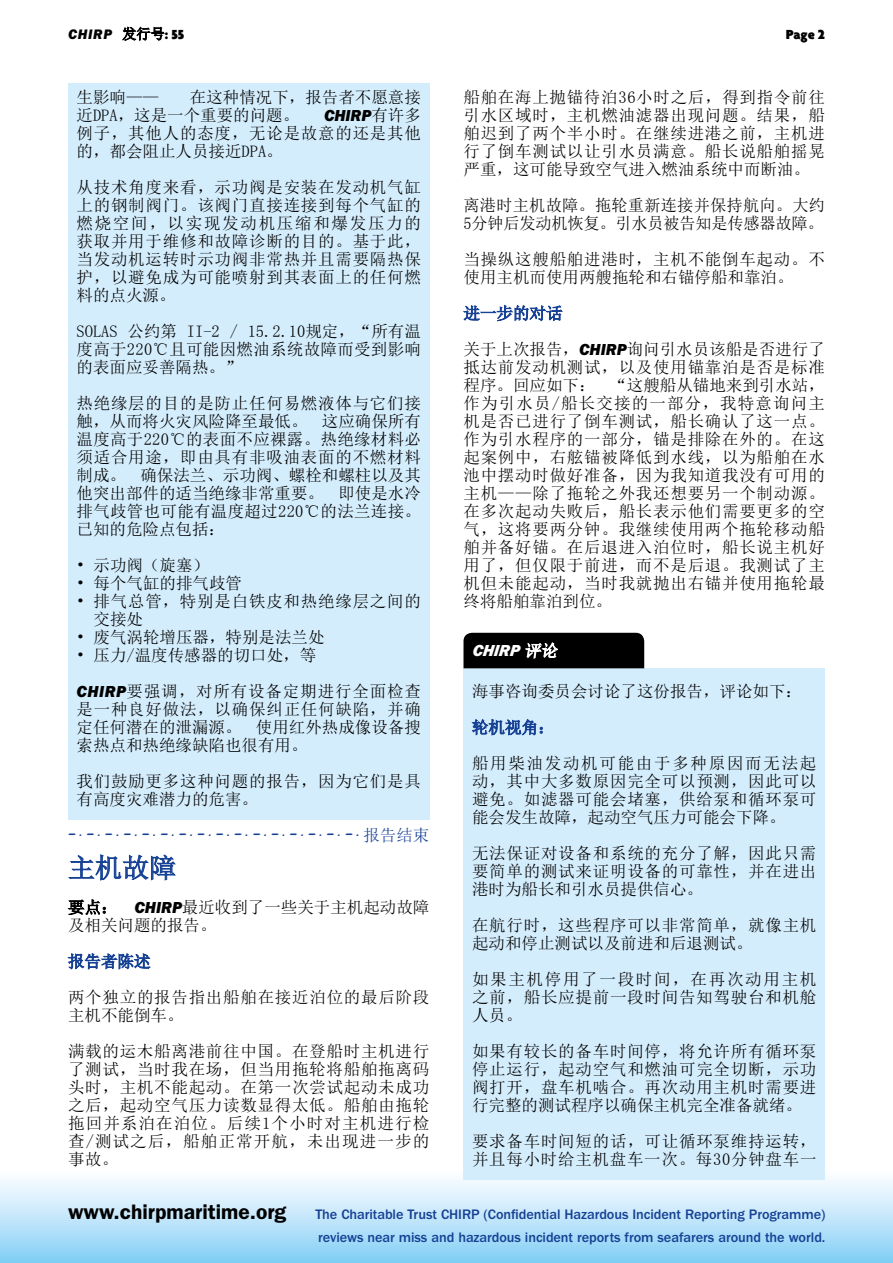
<style>
.page{position:relative;width:893px;height:1263px;background:#fff}
.page>*{position:absolute;margin:0;border:0;box-sizing:border-box;transform-origin:0 0}
.t1{font:27px "Sim Sun";color:#164194}
.t2{font:600 21px "ITC Franklin Gothic Std";color:#000}
.t3{font:16.5px/18px "Sim Sun";letter-spacing:.035em;color:#000;text-align:justify}
.t4{font:16.5px/18px "Sim Sun";color:#000}
.t5{font:16.5px/18px "Sim Sun";letter-spacing:-.01em;color:#000}
.t6{font:16.5px/36px "Sim Sun";letter-spacing:.055em;color:#000}
.t7{font:16.5px "OPTI Calculator";color:#164194}
.t8{font:16.5px "ITC Franklin Gothic Std Hvy It";color:#000}
.t9{font:16.5px "ITC Franklin Gothic Std Hvy It";color:#fff}
.t10{font:500 14.25px/22.5px "ITC Franklin Gothic Std";letter-spacing:-.005em;color:#164194}
.t11{font:14.25px "ITC Franklin Gothic Std Hvy It";letter-spacing:.05em;color:#000}
.t12{font:900 14.25px "Agenda";color:#000}
.s1{font-family:"Sim Sun"}
.s2{font-family:"Agenda";font-weight:900}
.s3{font-family:"ITC Franklin Gothic Std Hvy It"}
</style>
<div class="page">
<div style="left:0;top:1169px;width:893px;height:94px;background:linear-gradient(to bottom,#fff,#84cff5)"></div>
<svg style="left:892px;top:1169px;width:1px;height:94px"></svg>
<svg style="left:122px;top:26px;width:43px;height:15px"></svg>
<div style="left:68px;top:83px;width:361px;height:80px;background:#d4edfc"></div>
<div style="left:68px;top:164px;width:361px;height:152px;background:#d4edfc"></div>
<div style="left:68px;top:308px;width:361px;height:80px;background:#d4edfc"></div>
<div style="left:68px;top:380px;width:361px;height:170px;background:#d4edfc"></div>
<div style="left:68px;top:542px;width:361px;height:44px;background:#d4edfc"></div>
<div style="left:68px;top:578px;width:361px;height:62px;background:#d4edfc"></div>
<div style="left:68px;top:632px;width:361px;height:44px;background:#d4edfc"></div>
<div style="left:68px;top:668px;width:361px;height:98px;background:#d4edfc"></div>
<div style="left:68px;top:758px;width:361px;height:62px;background:#d4edfc"></div>
<svg style="left:68px;top:854px;width:108px;height:27px"></svg>
<svg style="left:67px;top:899px;width:39px;height:16px"></svg>
<svg style="left:67px;top:953px;width:84px;height:17px"></svg>
<div style="left:463px;top:668px;width:362px;height:44px;background:#d4edfc"></div>
<div style="left:463px;top:704px;width:362px;height:44px;background:#d4edfc"></div>
<div style="left:463px;top:740px;width:362px;height:98px;background:#d4edfc"></div>
<div style="left:463px;top:830px;width:362px;height:80px;background:#d4edfc"></div>
<div style="left:463px;top:902px;width:362px;height:62px;background:#d4edfc"></div>
<div style="left:463px;top:956px;width:362px;height:80px;background:#d4edfc"></div>
<div style="left:463px;top:1028px;width:362px;height:98px;background:#d4edfc"></div>
<div style="left:463px;top:1118px;width:362px;height:62px;background:#d4edfc"></div>
<svg style="left:463px;top:304px;width:100px;height:18px"></svg>
<div style="left:463px;top:633px;width:181px;height:35px;background:#000"></div>
<svg style="left:471px;top:718px;width:72px;height:18px"></svg>
<p class="t11" style="left:68px;top:26px;width:118px">CHIRP <span class="s1">发行号</span><span class="s2">: 55</span></p>
<p class="t12" style="left:786px;top:26px;width:41px">Page 2</p>
<p class="t4" style="left:77px;top:88px;width:346px;text-indent:113px">在这种情况下，报告者不愿意接近DPA，这是一个重要的问题。</p>
<p class="t3" style="left:77px;top:88px;width:84px">生影响——</p>
<p class="t8" style="left:324px;top:106px;width:98px">CHIRP<span class="s1">有许多</span></p>
<p class="t3" style="left:77px;top:124px;width:346px">例子，其他人的态度，无论是故意的还是其他的，都会阻止人员接近DPA。</p>
<p class="t3" style="left:77px;top:178px;width:346px">从技术角度来看，示功阀是安装在发动机气缸上的钢制阀门。该阀门直接连接到每个气缸的燃烧空间，以实现发动机压缩和爆发压力的获取并用于维修和故障诊断的目的。基于此，当发动机运转时示功阀非常热并且需要隔热保护，以避免成为可能喷射到其表面上的任何燃料的点火源。</p>
<p class="t3" style="left:77px;top:322px;width:346px">SOLAS 公约第 II-2 / 15.2.10规定，“所有温度高于220℃且可能因燃油系统故障而受到影响的表面应妥善隔热。”</p>
<p class="t3" style="left:77px;top:394px;width:346px">热绝缘层的目的是防止任何易燃液体与它们接触，从而将火灾风险降至最低。 这应确保所有温度高于220℃的表面不应裸露。热绝缘材料必须适合用途，即由具有非吸油表面的不燃材料制成。 确保法兰、示功阀、螺栓和螺柱以及其他突出部件的适当绝缘非常重要。 即使是水冷排气歧管也可能有温度超过220℃的法兰连接。已知的危险点包括：</p>
<p class="t3" style="left:77px;top:556px;width:134px">• 示功阀（旋塞）</p>
<p class="t4" style="left:77px;top:574px;width:167px">• 每个气缸的排气歧管</p>
<p class="t3" style="left:94px;top:592px;width:329px;text-indent:-17px">• 排气总管，特别是白铁皮和热绝缘层之间的交接处</p>
<p class="t4" style="left:77px;top:628px;width:250px">• 废气涡轮增压器，特别是法兰处</p>
<p class="t6" style="left:77px;top:637px;width:346px">• 压力/温度传感器的切口处，等<br><span class="s3">CHIRP</span>要强调，对所有设备定期进行全面检查</p>
<p class="t3" style="left:77px;top:700px;width:346px">是一种良好做法，以确保纠正任何缺陷，并确定任何潜在的泄漏源。 使用红外热成像设备搜索热点和热绝缘缺陷也很有用。</p>
<p class="t3" style="left:77px;top:772px;width:346px">我们鼓励更多这种问题的报告，因为它们是具有高度灾难潜力的危害。</p>
<p class="t7" style="left:68px;top:822px;width:363px">– . – . – . – . – . – . – . – . – . – . – . – . – . – . – . – . <span class="s1">报告结束</span></p>
<h1 class="t1" style="left:68px;top:854px;width:109px">主机故障</h1>
<p class="t4" style="left:68px;top:898px;width:363px">要点： <span class="s3">CHIRP</span>最近收到了一些关于主机起动故障及相关问题的报告。</p>
<p class="t3" style="left:68px;top:988px;width:363px">两个独立的报告指出船舶在接近泊位的最后阶段主机不能倒车。</p>
<p class="t3" style="left:68px;top:1042px;width:363px">满载的运木船离港前往中国。在登船时主机进行了测试，当时我在场，但当用拖轮将船舶拖离码头时，主机不能起动。在第一次尝试起动未成功之后，起动空气压力读数显得太低。船舶由拖轮拖回并系泊在泊位。后续1个小时对主机进行检查/测试之后，船舶正常开航，未出现进一步的事故。</p>
<p class="t3" style="left:463px;top:88px;width:363px">船舶在海上抛锚待泊36小时之后，得到指令前往引水区域时，主机燃油滤器出现问题。结果，船舶迟到了两个半小时。在继续进港之前，主机进行了倒车测试以让引水员满意。船长说船舶摇晃严重，这可能导致空气进入燃油系统中而断油。</p>
<p class="t5" style="left:463px;top:196px;width:363px">离港时主机故障。拖轮重新连接并保持航向。大约<br>5分钟后发动机恢复。引水员被告知是传感器故障。</p>
<p class="t4" style="left:463px;top:250px;width:363px">当操纵这艘船舶进港时，主机不能倒车起动。不使用主机而使用两艘拖轮和右锚停船和靠泊。</p>
<p class="t3" style="left:463px;top:340px;width:363px">关于上次报告，<span class="s3">CHIRP</span>询问引水员该船是否进行了抵达前发动机测试，以及使用锚靠泊是否是标准程序。回应如下： “这艘船从锚地来到引水站，作为引水员/船长交接的一部分，我特意询问主机是否已进行了倒车测试，船长确认了这一点。作为引水程序的一部分，锚是排除在外的。在这起案例中，右舷锚被降低到水线，以为船舶在水池中摆动时做好准备，因为我知道我没有可用的主机——除了拖轮之外我还想要另一个制动源。在多次起动失败后，船长表示他们需要更多的空气，这将要两分钟。我继续使用两个拖轮移动船舶并备好锚。在后退进入泊位时，船长说主机好用了，但仅限于前进，而不是后退。我测试了主机但未能起动，当时我就抛出右锚并使用拖轮最终将船舶靠泊到位。</p>
<p class="t9" style="left:472px;top:641px;width:89px">CHIRP <span class="s1">评论</span></p>
<p class="t4" style="left:472px;top:682px;width:331px">海事咨询委员会讨论了这份报告，评论如下：</p>
<p class="t3" style="left:472px;top:754px;width:346px">船用柴油发动机可能由于多种原因而无法起动，其中大多数原因完全可以预测，因此可以避免。如滤器可能会堵塞，供给泵和循环泵可能会发生故障，起动空气压力可能会下降。</p>
<p class="t3" style="left:472px;top:844px;width:346px">无法保证对设备和系统的充分了解，因此只需要简单的测试来证明设备的可靠性，并在进出港时为船长和引水员提供信心。</p>
<p class="t3" style="left:472px;top:916px;width:346px">在航行时，这些程序可以非常简单，就像主机起动和停止测试以及前进和后退测试。</p>
<p class="t3" style="left:472px;top:970px;width:346px">如果主机停用了一段时间，在再次动用主机之前，船长应提前一段时间告知驾驶台和机舱人员。</p>
<p class="t3" style="left:472px;top:1042px;width:346px">如果有较长的备车时间停，将允许所有循环泵停止运行，起动空气和燃油可完全切断，示功阀打开，盘车机啮合。再次动用主机时需要进行完整的测试程序以确保主机完全准备就绪。</p>
<p class="t3" style="left:472px;top:1132px;width:346px">要求备车时间短的话，可让循环泵维持运转，并且每小时给主机盘车一次。每30分钟盘车一</p>
<p class="t2" style="left:68px;top:1200px;width:220px">www.chirpmaritime.org</p>
<p class="t10" style="left:315px;top:1203px;width:512px">The Charitable Trust CHIRP (Confidential Hazardous Incident Reporting Programme) reviews near miss and hazardous incident reports from seafarers around the world.</p>
</div>
